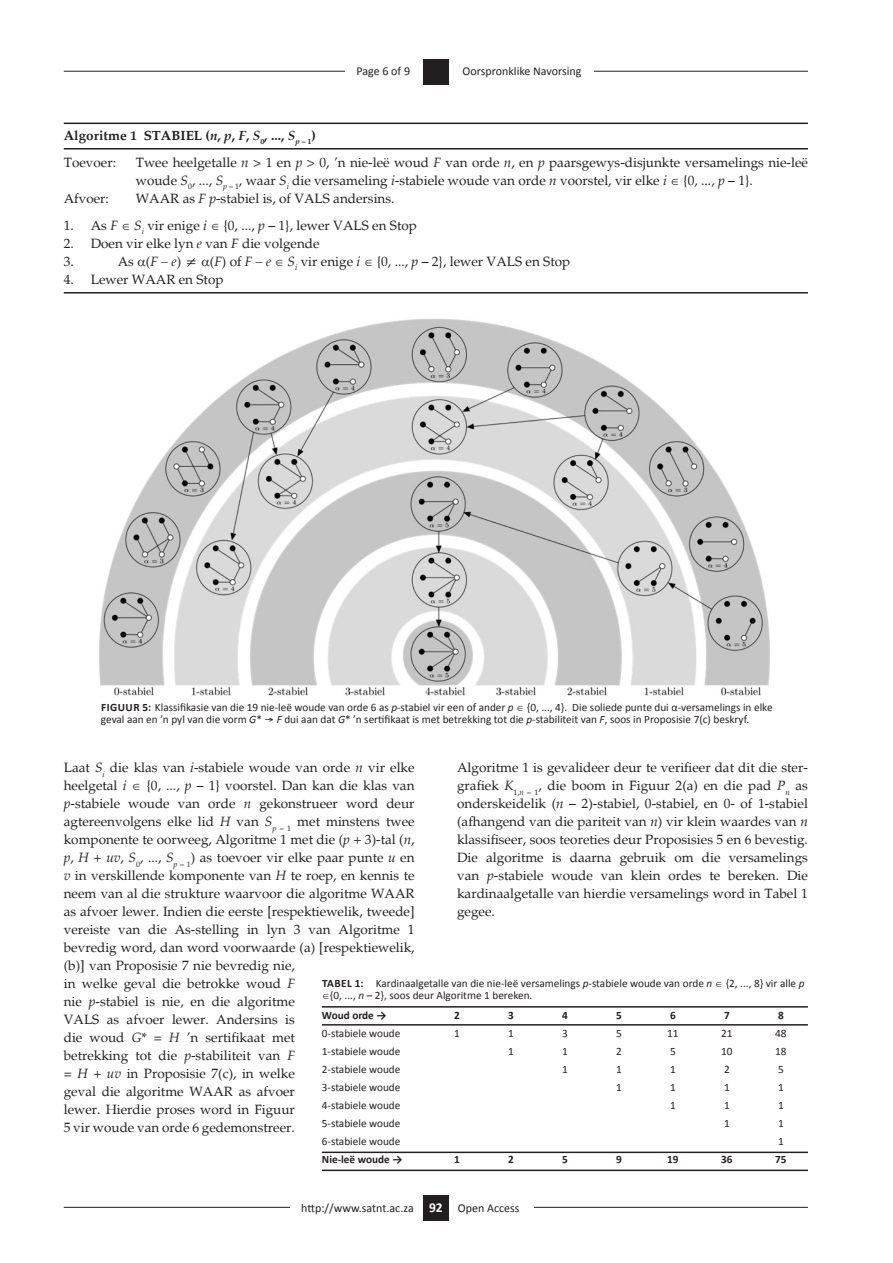
<style>
.page{position:relative;width:893px;height:1263px;background:#fff}
.page>*{position:absolute;margin:0;border:0;box-sizing:border-box;transform-origin:0 0}
.t1{font:13.5px/18px "Palatino";color:#231f20}
.t2{font:700 13.5px/27px "Palatino";color:#231f20}
.t3{font:12px "Calibri";color:#231f20}
.t4{font:11.25px/12px "Calibri";color:#231f20}
.t5{font:700 11.25px "Calibri";color:#231f20}
.s1{font-style:italic}
.s2{font-weight:400}
.s3{font-weight:700}
.s4{font-weight:700;font-size:13.5px;color:#fff}
</style>
<div class="page">
<hr style="left:64px;top:1207px;width:744px;height:1px;background:#231f20">
<div style="left:290px;top:1195px;width:244px;height:30px;background:#fff"></div>
<div style="left:423px;top:1195px;width:26px;height:25px;background:#231f20"></div>
<hr style="left:64px;top:71px;width:744px;height:1px;background:#231f20">
<div style="left:346px;top:59px;width:248px;height:28px;background:#fff"></div>
<div style="left:423px;top:59px;width:26px;height:25px;background:#231f20"></div>
<hr style="left:64px;top:123px;width:744px;height:1px;background:#231f20">
<hr style="left:64px;top:148px;width:744px;height:1px;background:#231f20">
<hr style="left:64px;top:292px;width:744px;height:1px;background:#231f20">
<img style="left:99px;top:318px;width:671px;height:378px">
<hr style="left:322px;top:1006px;width:486px;height:1px;background:#231f20">
<hr style="left:322px;top:1024px;width:486px;height:1px;background:#231f20">
<hr style="left:322px;top:1169px;width:486px;height:2px;background:#231f20">
<hr style="left:322px;top:1151px;width:486px;height:2px;background:#231f20">
<p class="t3" style="left:357px;top:63px;width:55px">Page 6 of 9</p>
<p class="t3" style="left:463px;top:63px;width:120px">Oorspronklike Navorsing</p>
<p class="t2" style="left:64px;top:122px;width:254px">Algoritme 1 STABIEL (<span class="s1">n</span>, <span class="s1">p</span>, <span class="s1">F</span>, <span class="s1">S</span><sub>0</sub>, ..., <span class="s1">S</span><sub>p</sub> <sub>–</sub> <sub>1</sub>)<br><span class="s2">Toevoer:</span></p>
<p class="t1" style="left:136px;top:153px;width:674px">Twee heelgetalle <span class="s1">n</span> &gt; 1 en <span class="s1">p</span> &gt; 0, ’n nie-leë woud <span class="s1">F</span> van orde <span class="s1">n</span>, en <span class="s1">p</span> paarsgewys-disjunkte versamelings nie-leë woude <span class="s1">S</span><sub>0</sub>, ..., <span class="s1">S</span><sub>p</sub> <sub>–</sub> <sub>1</sub>, waar <span class="s1">S</span><sub>i</sub> die versameling <span class="s1">i</span>-stabiele woude van orde <span class="s1">n</span> voorstel, vir elke <span class="s1">i</span> ∈ {0, ..., <span class="s1">p</span> – 1}.</p>
<p class="t1" style="left:64px;top:189px;width:47px">Afvoer:</p>
<p class="t1" style="left:136px;top:189px;width:260px">WAAR as <span class="s1">F p</span>-stabiel is, of VALS andersins.</p>
<p class="t1" style="left:64px;top:216px;width:355px">1. As <span class="s1">F</span> ∈ <span class="s1">S</span><sub>i</sub> vir enige <span class="s1">i</span> ∈ {0, ..., <span class="s1">p</span> – 1}, lewer VALS en Stop</p>
<p class="t1" style="left:64px;top:234px;width:257px">2. Doen vir elke lyn <span class="s1">e</span> van <span class="s1">F</span> die volgende<br>3.</p>
<p class="t1" style="left:118px;top:252px;width:454px">As (<span class="s1">F – e</span>) ≠ (<span class="s1">F</span>) of <span class="s1">F – e</span> ∈ <span class="s1">S</span><sub>i</sub> vir enige <span class="s1">i</span> ∈ {0, ..., <span class="s1">p</span> – 2}, lewer VALS en Stop</p>
<p class="t1" style="left:64px;top:270px;width:161px">4. Lewer WAAR en Stop</p>
<p class="t4" style="left:101px;top:701px;width:673px"><span class="s3">Figuu r 5:</span> Klassifikasie van die 19 nie-leë woude van orde 6 as <span class="s1">p</span>-stabiel vir een of ander <span class="s1">p</span> ∈ {0, ..., 4}. Die soliede punte dui α-versamelings in elke geval aan en ’n pyl van die vorm <span class="s1">G</span>*</p>
<p class="t4" style="left:277px;top:713px;width:474px"><span class="s1">F</span> dui aan dat <span class="s1">G</span>* ’n sertifikaat is met betrekking tot die <span class="s1">p</span>-stabiliteit van <span class="s1">F</span>, soos in Proposisie 7(c) beskryf.</p>
<p class="t1" style="left:457px;top:759px;width:352px;text-align:justify">Algoritme 1 is gevalideer deur te verifieer dat dit die ster&shy;grafiek <span class="s1">K</span><sub>1,</sub><sub>n</sub> <sub>–</sub> <sub>1</sub>, die boom in Figuur 2(a) en die pad <span class="s1">P</span><sub>n</sub> as onderskeidelik (<span class="s1">n</span> – 2)-stabiel, 0-stabiel, en 0- of 1-stabiel (afhangend van die pariteit van <span class="s1">n</span>) vir klein waardes van <span class="s1">n </span>klassifiseer, soos teoreties deur Proposisies 5 en 6 bevestig.<br>Die algoritme is daarna gebruik om die versamelings van <span class="s1">p</span>-stabiele woude van klein ordes te bereken. Die kardinaalgetalle van hierdie versamelings word in Tabel 1 gegee.</p>
<p class="t1" style="left:64px;top:759px;width:352px">Laat <span class="s1">S</span><sub>i</sub> die klas van <span class="s1">i</span>-stabiele woude van orde <span class="s1">n</span> vir elke heelgetal <span class="s1">i</span> ∈ {0, ..., <span class="s1">p</span> – 1} voorstel. Dan kan die klas van <span class="s1">p</span>-stabiele woude van orde <span class="s1">n</span> gekonstrueer word deur agtereenvolgens elke lid <span class="s1">H</span> van <span class="s1">S</span><sub>p</sub> <sub>–</sub> <sub>1</sub> met minstens twee komponente te oorweeg, Algoritme 1 met die (<span class="s1">p</span> + 3)-tal (<span class="s1">n</span>, <span class="s1">p</span>, <span class="s1">H</span> + <span class="s1">uv</span>, <span class="s1">S</span><sub>0</sub>, ..., <span class="s1">S</span><sub>p</sub> <sub>–</sub> <sub>1</sub>) as toevoer vir elke paar punte <span class="s1">u</span> en <span class="s1">v</span> in verskillende komponente van <span class="s1">H</span> te roep, en kennis te neem van al die strukture waarvoor die algoritme WAAR as afvoer lewer. Indien die eerste [respektiewelik, tweede] vereiste van die As-stelling in lyn 3 van Algoritme 1 bevredig word, dan word voorwaarde (a) [respektiewelik, (b)] van Proposisie 7 nie bevredig nie,<br>in welke geval die betrokke woud <span class="s1">F<br></span>nie <span class="s1">p</span>-stabiel is nie, en die algoritme<br>VALS as afvoer lewer. Andersins is<br>die woud <span class="s1">G</span>* = <span class="s1">H</span> ’n sertifikaat met<br>betrekking tot die <span class="s1">p</span>-stabiliteit van <span class="s1">F<br></span>= <span class="s1">H</span> + <span class="s1">uv</span> in Proposisie 7(c), in welke<br>geval die algoritme WAAR as afvoer<br>lewer. Hierdie proses word in Figuur<br>5 vir woude van orde 6 gedemonstreer.</p>
<p class="t4" style="left:322px;top:978px;width:484px"><span class="s3">Tabel 1:</span> Kardinaalgetalle van die nie-leë versamelings <span class="s1">p</span>-stabiele woude van orde <span class="s1">n</span> ∈ {2, ..., 8} vir alle <span class="s1">p </span>∈{0, ..., <span class="s1">n</span> – 2}, soos deur Algoritme 1 bereken.</p>
<p class="t5" style="left:322px;top:1008px;width:66px">Woud orde →</p>
<p class="t5" style="left:454px;top:1008px;width:7px">2</p>
<p class="t5" style="left:508px;top:1008px;width:7px">3</p>
<p class="t5" style="left:562px;top:1008px;width:7px">4</p>
<p class="t5" style="left:616px;top:1008px;width:7px">5</p>
<p class="t5" style="left:670px;top:1008px;width:7px">6</p>
<p class="t5" style="left:724px;top:1008px;width:7px">7</p>
<p class="t5" style="left:778px;top:1008px;width:7px">8</p>
<p class="t4" style="left:322px;top:1028px;width:80px">0-stabiele woude</p>
<p class="t4" style="left:454px;top:1028px;width:7px">1</p>
<p class="t4" style="left:508px;top:1028px;width:7px">1</p>
<p class="t4" style="left:562px;top:1028px;width:7px">3</p>
<p class="t4" style="left:616px;top:1028px;width:7px">5</p>
<p class="t4" style="left:667px;top:1028px;width:13px">11</p>
<p class="t4" style="left:721px;top:1028px;width:13px">21</p>
<p class="t4" style="left:775px;top:1028px;width:13px">48</p>
<p class="t4" style="left:322px;top:1046px;width:80px">1-stabiele woude</p>
<p class="t4" style="left:508px;top:1046px;width:7px">1</p>
<p class="t4" style="left:562px;top:1046px;width:7px">1</p>
<p class="t4" style="left:616px;top:1046px;width:7px">2</p>
<p class="t4" style="left:670px;top:1046px;width:7px">5</p>
<p class="t4" style="left:721px;top:1046px;width:13px">10</p>
<p class="t4" style="left:775px;top:1046px;width:13px">18</p>
<p class="t4" style="left:322px;top:1064px;width:80px">2-stabiele woude</p>
<p class="t4" style="left:562px;top:1064px;width:7px">1</p>
<p class="t4" style="left:616px;top:1064px;width:7px">1</p>
<p class="t4" style="left:670px;top:1064px;width:7px">1</p>
<p class="t4" style="left:724px;top:1064px;width:7px">2</p>
<p class="t4" style="left:778px;top:1064px;width:7px">5</p>
<p class="t4" style="left:322px;top:1082px;width:80px">3-stabiele woude</p>
<p class="t4" style="left:616px;top:1082px;width:7px">1</p>
<p class="t4" style="left:670px;top:1082px;width:7px">1</p>
<p class="t4" style="left:724px;top:1082px;width:7px">1</p>
<p class="t4" style="left:778px;top:1082px;width:7px">1</p>
<p class="t4" style="left:322px;top:1100px;width:80px">4-stabiele woude</p>
<p class="t4" style="left:670px;top:1100px;width:7px">1</p>
<p class="t4" style="left:724px;top:1100px;width:7px">1</p>
<p class="t4" style="left:778px;top:1100px;width:7px">1</p>
<p class="t4" style="left:322px;top:1118px;width:80px">5-stabiele woude</p>
<p class="t4" style="left:724px;top:1118px;width:7px">1</p>
<p class="t4" style="left:778px;top:1118px;width:7px">1</p>
<p class="t4" style="left:322px;top:1136px;width:80px">6-stabiele woude</p>
<p class="t4" style="left:778px;top:1136px;width:7px">1</p>
<p class="t5" style="left:322px;top:1152px;width:82px">Nie-leë woude →</p>
<p class="t5" style="left:454px;top:1152px;width:7px">1</p>
<p class="t5" style="left:508px;top:1152px;width:7px">2</p>
<p class="t5" style="left:562px;top:1152px;width:7px">5</p>
<p class="t5" style="left:616px;top:1152px;width:7px">9</p>
<p class="t5" style="left:667px;top:1152px;width:13px">19</p>
<p class="t5" style="left:721px;top:1152px;width:13px">36</p>
<p class="t5" style="left:775px;top:1152px;width:13px">75</p>
<p class="t3" style="left:301px;top:1200px;width:143px">http://www.satnt.ac.za <span class="s4">92</span></p>
<p class="t3" style="left:458px;top:1200px;width:63px">Open Access</p>
</div>
